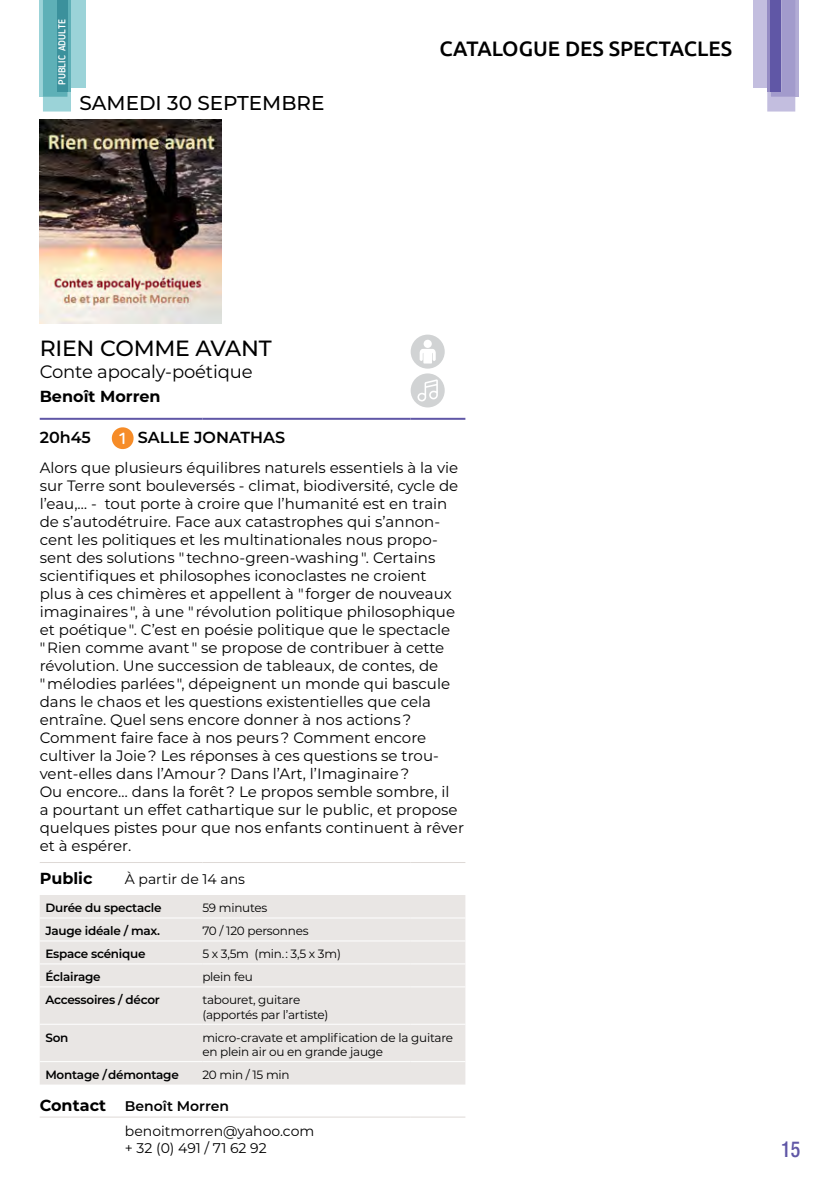
<style>
.page{position:relative;width:840px;height:1191px;background:#fff}
.page>*{position:absolute;margin:0;border:0;box-sizing:border-box;transform-origin:0 0}
.t1{font:500 22px "Montserrat";letter-spacing:-.01em;color:#000}
.t2{font:500 condensed 22px "Helvetica Neue";color:#6057a6;scale:.9 1}
.t3{font:500 21px "Ubuntu";color:#000}
.t4{font:500 20px "Montserrat";color:#000}
.t5{font:18px "Montserrat";letter-spacing:-.01em;color:#000}
.t6{font:600 16px "Montserrat";color:#000}
.t7{font:700 16px "Montserrat";color:#000}
.t8{font:15px/18px "Montserrat";color:#000}
.t9{font:14px/24.8px "Montserrat";color:#000}
.t10{font:12px/14.4px "Montserrat";letter-spacing:-.02em;color:#000}
.t11{font:600 12px "Montserrat";letter-spacing:-.02em;color:#000}
.t12{font:500 10px "Blogger Sans";letter-spacing:.02em;color:#fff}
.s1{font-family:"Blogger Sans";font-weight:500;color:#fff}
.s2{font-weight:700;font-size:16px}
.s3{font-weight:600}
</style>
<div class="page">
<hr style="left:40px;top:0;width:3px;height:97px;background:#9bd3d8">
<svg style="left:43px;top:0;width:28px;height:111px;background:#6bb7be"></svg>
<div style="left:71px;top:0;width:14px;height:88px;background:#9bd3d8"></div>
<hr style="left:68px;top:0;width:3px;height:92px;background:#5eb0b7">
<div style="left:57px;top:0;width:11px;height:92px;background:#3b919c"></div>
<div style="left:40px;top:895px;width:425px;height:189px;background:#e9e6e4"></div>
<hr style="left:40px;top:1116px;width:162px;height:1px;background:#ded9d6">
<hr style="left:202px;top:1116px;width:208px;height:1px;background:#ded9d6">
<hr style="left:410px;top:1116px;width:55px;height:1px;background:#ded9d6">
<hr style="left:40px;top:986px;width:162px;height:1px;background:#fff">
<hr style="left:202px;top:986px;width:208px;height:1px;background:#fff">
<hr style="left:410px;top:986px;width:55px;height:1px;background:#fff">
<hr style="left:40px;top:1023px;width:162px;height:1px;background:#fff">
<hr style="left:202px;top:1023px;width:208px;height:1px;background:#fff">
<hr style="left:410px;top:1023px;width:55px;height:1px;background:#fff">
<hr style="left:40px;top:1061px;width:162px;height:1px;background:#fff">
<hr style="left:202px;top:1061px;width:208px;height:1px;background:#fff">
<hr style="left:410px;top:1061px;width:55px;height:1px;background:#fff">
<hr style="left:40px;top:917px;width:162px;height:1px;background:#fff">
<hr style="left:202px;top:917px;width:208px;height:1px;background:#fff">
<hr style="left:410px;top:917px;width:55px;height:1px;background:#fff">
<hr style="left:40px;top:940px;width:162px;height:1px;background:#fff">
<hr style="left:202px;top:940px;width:208px;height:1px;background:#fff">
<hr style="left:410px;top:940px;width:55px;height:1px;background:#fff">
<hr style="left:40px;top:963px;width:162px;height:1px;background:#fff">
<hr style="left:202px;top:963px;width:208px;height:1px;background:#fff">
<hr style="left:410px;top:963px;width:55px;height:1px;background:#fff">
<hr style="left:40px;top:418px;width:162px;height:2px;background:#6057a6">
<hr style="left:202px;top:418px;width:208px;height:2px;background:#6057a6">
<hr style="left:410px;top:418px;width:55px;height:2px;background:#6057a6">
<hr style="left:40px;top:862px;width:162px;height:1px;background:#ded9d6">
<hr style="left:202px;top:862px;width:208px;height:1px;background:#ded9d6">
<hr style="left:410px;top:862px;width:55px;height:1px;background:#ded9d6">
<img style="left:40px;top:119px;width:181px;height:204px">
<div style="left:410px;top:334px;width:34px;height:35px;background:#d1d3d4;border-radius:50%"></div>
<div style="left:423px;top:340px;width:8px;height:8px;background:#fff;border-radius:50%"></div>
<svg style="left:419px;top:349px;width:16px;height:14px"></svg>
<div style="left:410px;top:373px;width:34px;height:34px;background:#d1d3d4;border-radius:50%"></div>
<svg style="left:417px;top:379px;width:20px;height:22px"></svg>
<svg style="left:111px;top:427px;width:23px;height:23px"></svg>
<svg style="left:794px;top:0;width:4px;height:97px"></svg>
<svg style="left:767px;top:0;width:27px;height:111px;background:#a6a0ce"></svg>
<div style="left:752px;top:0;width:14px;height:88px;background:#c3bedf"></div>
<svg style="left:766px;top:0;width:4px;height:92px"></svg>
<div style="left:770px;top:0;width:10px;height:92px;background:#6057a6"></div>
<p class="t12" style="left:56px;top:85px;width:68px;rotate:-90deg">PUBLIC ADULTE</p>
<h3 class="t4" style="left:79px;top:89px;width:246px">SAMEDI 30 SEPTEMBRE</h3>
<h2 class="t3" style="left:439px;top:35px;width:294px">CATALOGUE DES SPECTACLES</h2>
<h1 class="t1" style="left:40px;top:333px;width:233px">RIEN COMME AVANT</h1>
<p class="t5" style="left:40px;top:359px;width:214px">Conte apocaly-poétique</p>
<p class="t7" style="left:40px;top:385px;width:122px">Benoît Morren</p>
<p class="t6" style="left:40px;top:426px;width:53px">20h45</p>
<p class="t6" style="left:118px;top:426px;width:168px"><span class="s1">1</span> SALLE JONATHAS</p>
<p class="t8" style="left:40px;top:458px;width:425px">Alors que plusieurs équilibres naturels essentiels à la vie sur Terre sont bouleversés - climat, biodiversité, cycle de l’eau,… - tout porte à croire que l’humanité est en train de s’autodétruire. Face aux catastrophes qui s’annon&shy;cent les politiques et les multinationales nous propo&shy;sent des solutions " techno-green-washing ". Certains scientifiques et philosophes iconoclastes ne croient<br>plus à ces chimères et appellent à " forger de nouveaux imaginaires ", à une " révolution politique philosophique et poétique ". C’est en poésie politique que le spectacle<br>" Rien comme avant " se propose de contribuer à cette révolution. Une succession de tableaux, de contes, de<br>" mélodies parlées ", dépeignent un monde qui bascule dans le chaos et les questions existentielles que cela entraîne. Quel sens encore donner à nos actions ?<br>Comment faire face à nos peurs ? Comment encore cultiver la Joie ? Les réponses à ces questions se trou&shy;vent-elles dans l’Amour ? Dans l’Art, l’Imaginaire ?<br>Ou encore… dans la forêt ? Le propos semble sombre, il<br>a pourtant un effet cathartique sur le public, et propose quelques pistes pour que nos enfants continuent à rêver et à espérer.</p>
<p class="t7" style="left:40px;top:866px;width:54px">Public</p>
<p class="t9" style="left:125px;top:865px;width:122px">À partir de 14 ans</p>
<p class="t11" style="left:45px;top:899px;width:118px">Durée du spectacle</p>
<p class="t10" style="left:202px;top:900px;width:67px">59 minutes</p>
<p class="t11" style="left:45px;top:922px;width:116px">Jauge idéale / max.</p>
<p class="t10" style="left:202px;top:923px;width:108px">70 / 120 personnes</p>
<p class="t11" style="left:45px;top:945px;width:102px">Espace scénique</p>
<p class="t10" style="left:202px;top:946px;width:140px">5 x 3,5m (min. : 3,5 x 3m)</p>
<p class="t11" style="left:45px;top:968px;width:57px">Éclairage</p>
<p class="t10" style="left:202px;top:969px;width:52px">plein feu</p>
<p class="t11" style="left:45px;top:991px;width:116px">Accessoires / décor</p>
<p class="t10" style="left:202px;top:992px;width:127px">tabouret, guitare (apportés par l’artiste)</p>
<p class="t11" style="left:45px;top:1028px;width:25px">Son</p>
<p class="t10" style="left:202px;top:1029px;width:252px">micro-cravate et amplification de la guitare en plein air ou en grande jauge</p>
<p class="t11" style="left:45px;top:1066px;width:135px">Montage / démontage</p>
<p class="t10" style="left:202px;top:1067px;width:89px">20 min / 15 min</p>
<p class="t9" style="left:125px;top:1093px;width:191px;text-indent:-85px"><span class="s2">Contact</span> <span class="s3">Benoît Morren </span>benoitmorren@yahoo.com</p>
<p class="t9" style="left:125px;top:1135px;width:143px">+ 32 (0) 491 / 71 62 92</p>
<h1 class="t2" style="left:780px;top:1136px;width:23px">15</h1>
</div>
